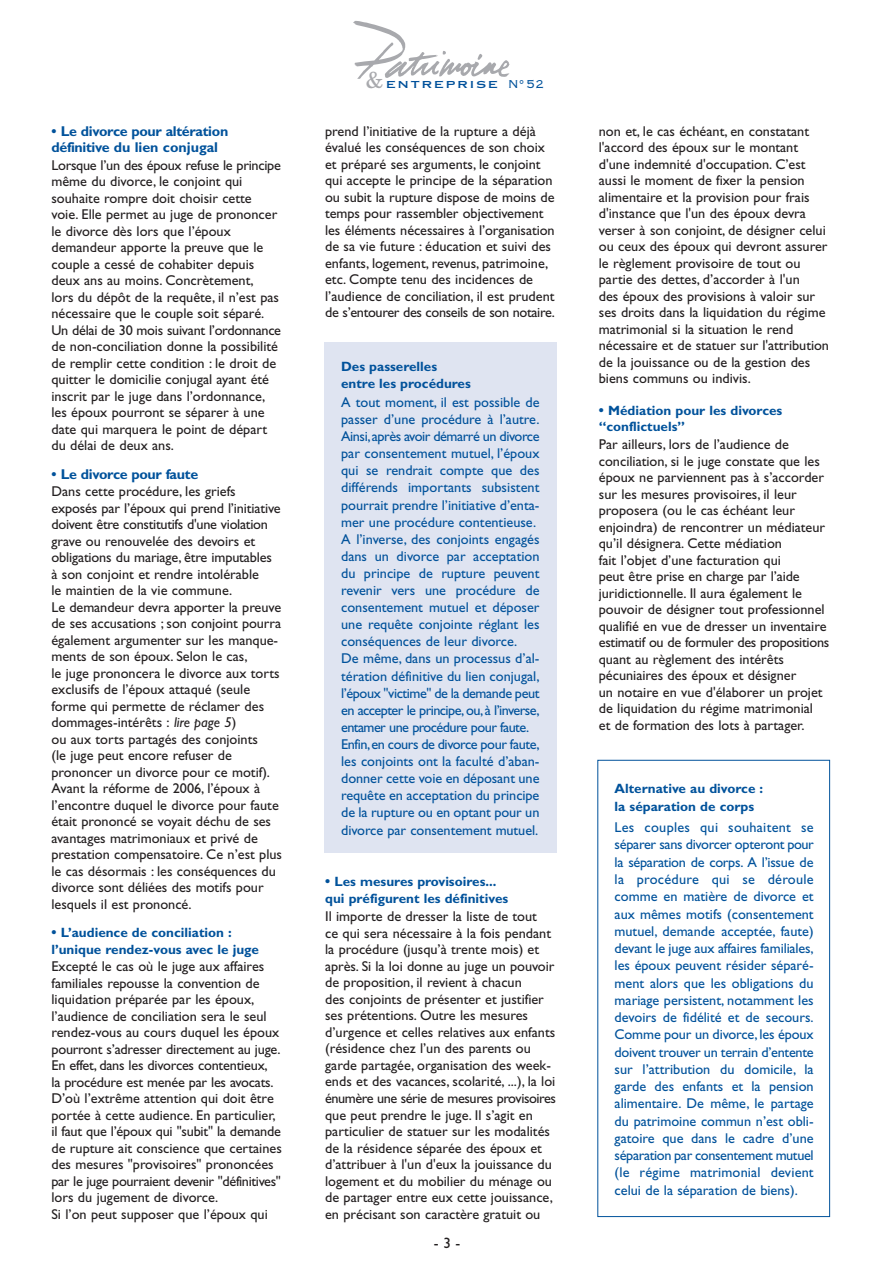
<style>
.page{position:relative;width:893px;height:1262px;background:#fff}
.page>*{position:absolute;margin:0;border:0;box-sizing:border-box;transform-origin:0 0}
.t1{font:22.2px "New Century Schlbk";color:#a8a9ad}
.t2{font:15px "Gill Sans";color:#231f20}
.t3{font:14.25px/16.5px "Gill Sans";color:#231f20}
.t4{font:14.25px/17.1px "Gill Sans";color:#01529b}
.t5{font:700 14.25px/16.5px "Gill Sans";letter-spacing:-.02em;color:#01529b}
.t6{font:700 13.5px/16.5px "Gill Sans";color:#01529b}
.t7{font:9.6px "Copperplate Thirty One AB";letter-spacing:.18em;color:#01519b;scale:1.2 1}
.s1{font-style:italic}
.s2{font-size:14.25px}
.s3{font-family:"Copperplate Thirty Two BC";font-size:15px;color:#01529b}
</style>
<div class="page">
<svg style="left:353px;top:21px;width:156px;height:58px"></svg>
<div style="left:325px;top:342px;width:232px;height:510px;background:#dfe4f1"></div>
<div style="left:597px;top:760px;width:233px;height:456px;border:1px solid #01529b"></div>
<p class="t5" style="left:51px;top:124px;width:178px">• Le divorce pour altération définitive du lien conjugal</p>
<p class="t3" style="left:51px;top:158px;width:231px">Lorsque l’un des époux refuse le principe même du divorce, le conjoint qui souhaite rompre doit choisir cette voie. Elle permet au juge de prononcer le divorce dès lors que l’époux demandeur apporte la preuve que le couple a cessé de cohabiter depuis deux ans au moins. Concrètement,<br>lors du dépôt de la requête, il n’est pas nécessaire que le couple soit séparé.<br>Un délai de 30 mois suivant l’ordonnance de non-conciliation donne la possibilité de remplir cette condition : le droit de quitter le domicilie conjugal ayant été inscrit par le juge dans l’ordonnance, les époux pourront se séparer à une date qui marquera le point de départ du délai de deux ans.</p>
<p class="t5" style="left:51px;top:467px;width:148px">• Le divorce pour faute</p>
<p class="t3" style="left:51px;top:484px;width:232px">Dans cette procédure, les griefs exposés par l’époux qui prend l’initiative doivent être constitutifs d'une violation grave ou renouvelée des devoirs et obligations du mariage, être imputables<br>à son conjoint et rendre intolérable<br>le maintien de la vie commune.<br>Le demandeur devra apporter la preuve de ses accusations ; son conjoint pourra également argumenter sur les manque&shy;ments de son époux. Selon le cas,<br>le juge prononcera le divorce aux torts exclusifs de l’époux attaqué (seule forme qui permette de réclamer des dommages-intérêts : <span class="s1">lire page 5</span>)<br>ou aux torts partagés des conjoints<br>(le juge peut encore refuser de prononcer un divorce pour ce motif).<br>Avant la réforme de 2006, l’époux à l’encontre duquel le divorce pour faute était prononcé se voyait déchu de ses avantages matrimoniaux et privé de prestation compensatoire. Ce n’est plus le cas désormais : les conséquences du divorce sont déliées des motifs pour lesquels il est prononcé.</p>
<p class="t6" style="left:51px;top:925px;width:209px"><span class="s2">•</span> L’audience de conciliation : l’unique rendez-vous avec le juge</p>
<p class="t3" style="left:51px;top:959px;width:232px">Excepté le cas où le juge aux affaires familiales repousse la convention de liquidation préparée par les époux, l’audience de conciliation sera le seul rendez-vous au cours duquel les époux pourront s’adresser directement au juge.<br>En effet, dans les divorces contentieux,<br>la procédure est menée par les avocats.<br>D’où l’extrême attention qui doit être portée à cette audience. En particulier, il faut que l’époux qui "subit" la demande de rupture ait conscience que certaines des mesures "provisoires" prononcées par le juge pourraient devenir "définitives" lors du jugement de divorce.<br>Si l’on peut supposer que l’époux qui</p>
<h1 class="t1" style="left:365px;top:71px;width:20px">&amp;</h1>
<p class="t7" style="left:386px;top:79px;width:133px">ENTREPRISE <span class="s3">N°52</span></p>
<p class="t3" style="left:325px;top:124px;width:231px">prend l’initiative de la rupture a déjà évalué les conséquences de son choix et préparé ses arguments, le conjoint qui accepte le principe de la séparation ou subit la rupture dispose de moins de temps pour rassembler objectivement les éléments nécessaires à l’organisation de sa vie future : éducation et suivi des enfants, logement, revenus, patrimoine, etc. Compte tenu des incidences de l’audience de conciliation, il est prudent de s’entourer des conseils de son notaire.</p>
<p class="t6" style="left:341px;top:359px;width:131px">Des passerelles entre les procédures</p>
<p class="t4" style="left:341px;top:395px;width:200px">A tout moment, il est possible de passer d’une procédure à l’autre.<br>Ainsi,après avoir démarré un divorce par consentement mutuel, l’époux qui se rendrait compte que des différends importants subsistent pourrait prendre l’initiative d’enta&shy;mer une procédure contentieuse.<br>A l’inverse, des conjoints engagés dans un divorce par acceptation du principe de rupture peuvent revenir vers une procédure de consentement mutuel et déposer une requête conjointe réglant les conséquences de leur divorce.<br>De même, dans un processus d’al&shy;tération définitive du lien conjugal, l’époux "victime" de la demande peut en accepter le principe, ou, à l’inverse, entamer une procédure pour faute.<br>Enfin,en cours de divorce pour faute, les conjoints ont la faculté d’aban&shy;donner cette voie en déposant une requête en acceptation du principe de la rupture ou en optant pour un divorce par consentement mutuel.</p>
<p class="t6" style="left:325px;top:875px;width:185px"><span class="s2">•</span> Les mesures provisoires... qui préfigurent les définitives</p>
<p class="t3" style="left:325px;top:910px;width:232px">Il importe de dresser la liste de tout<br>ce qui sera nécessaire à la fois pendant la procédure (jusqu’à trente mois) et après. Si la loi donne au juge un pouvoir de proposition, il revient à chacun<br>des conjoints de présenter et justifier ses prétentions. Outre les mesures d’urgence et celles relatives aux enfants (résidence chez l’un des parents ou garde partagée, organisation des week&shy;ends et des vacances, scolarité, ...), la loi énumère une série de mesures provisoires que peut prendre le juge. Il s’agit en particulier de statuer sur les modalités de la résidence séparée des époux et d’attribuer à l'un d'eux la jouissance du logement et du mobilier du ménage ou de partager entre eux cette jouissance, en précisant son caractère gratuit ou</p>
<p class="t2" style="left:434px;top:1237px;width:28px">- 3 -</p>
<p class="t3" style="left:599px;top:124px;width:232px">non et, le cas échéant, en constatant l'accord des époux sur le montant d'une indemnité d'occupation. C’est aussi le moment de fixer la pension alimentaire et la provision pour frais d'instance que l'un des époux devra verser à son conjoint, de désigner celui ou ceux des époux qui devront assurer le règlement provisoire de tout ou partie des dettes, d’accorder à l'un<br>des époux des provisions à valoir sur ses droits dans la liquidation du régime matrimonial si la situation le rend nécessaire et de statuer sur l'attribution de la jouissance ou de la gestion des biens communs ou indivis.</p>
<p class="t6" style="left:599px;top:403px;width:185px"><span class="s2">•</span> Médiation pour les divorces “conflictuels”</p>
<p class="t3" style="left:599px;top:437px;width:232px">Par ailleurs, lors de l’audience de conciliation, si le juge constate que les époux ne parviennent pas à s’accorder sur les mesures provisoires, il leur proposera (ou le cas échéant leur enjoindra) de rencontrer un médiateur qu’il désignera. Cette médiation<br>fait l’objet d’une facturation qui<br>peut être prise en charge par l’aide juridictionnelle. Il aura également le pouvoir de désigner tout professionnel qualifié en vue de dresser un inventaire estimatif ou de formuler des propositions quant au règlement des intérêts pécuniaires des époux et désigner<br>un notaire en vue d'élaborer un projet de liquidation du régime matrimonial<br>et de formation des lots à partager.</p>
<p class="t6" style="left:614px;top:781px;width:150px;line-height:17.2px">Alternative au divorce : la séparation de corps</p>
<p class="t4" style="left:614px;top:820px;width:200px;text-align:justify">Les couples qui souhaitent se séparer sans divorcer opteront pour la séparation de corps. A l’issue de la procédure qui se déroule comme en matière de divorce et aux mêmes motifs (consentement mutuel, demande acceptée, faute) devant le juge aux affaires familiales, les époux peuvent résider séparé&shy;ment alors que les obligations du mariage persistent, notamment les devoirs de fidélité et de secours.<br>Comme pour un divorce, les époux doivent trouver un terrain d’entente sur l’attribution du domicile, la garde des enfants et la pension alimentaire. De même, le partage du patrimoine commun n’est obli&shy;gatoire que dans le cadre d’une séparation par consentement mutuel (le régime matrimonial devient celui de la séparation de biens).</p>
</div>
